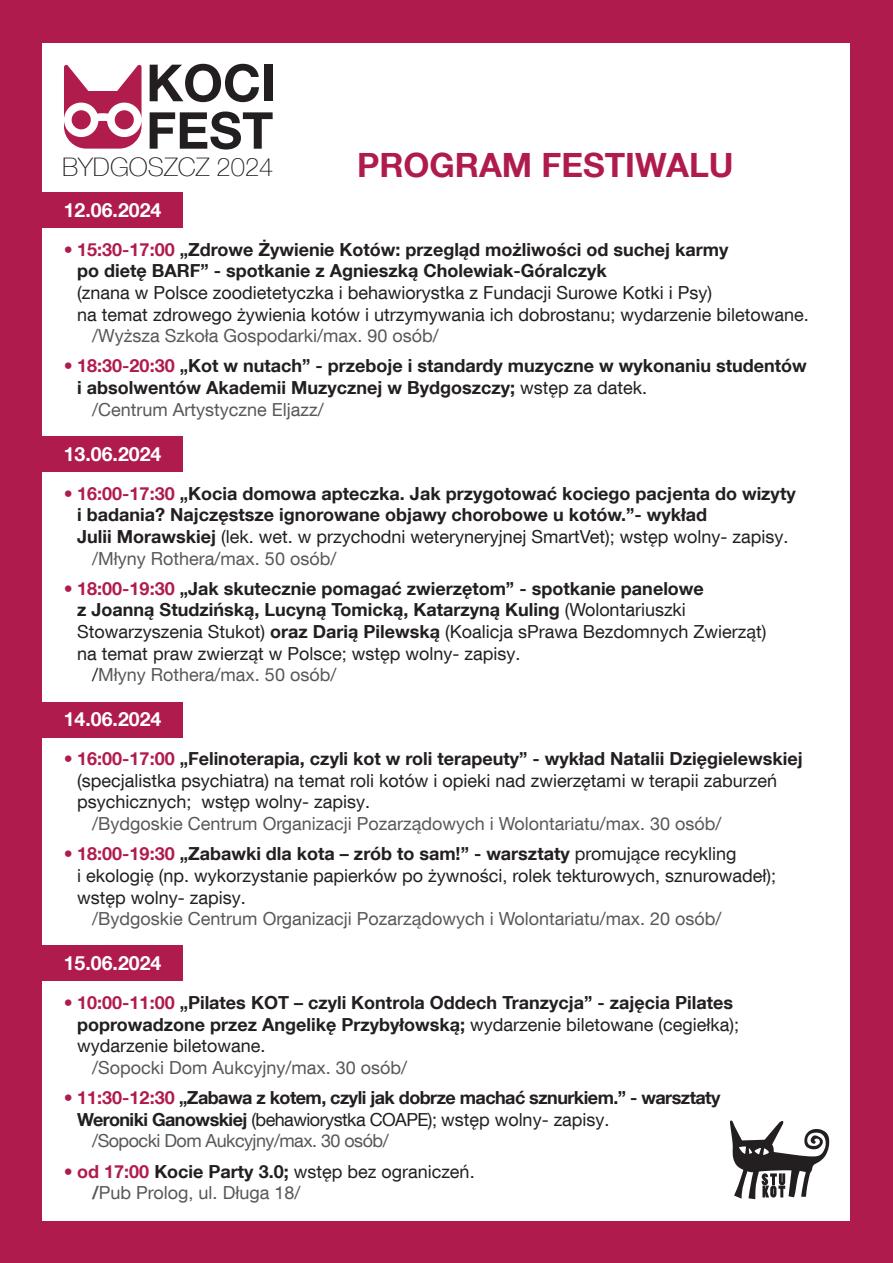
<style>
.page{position:relative;width:893px;height:1263px;background:#b01b4d}
.page>*{position:absolute;margin:0;border:0;box-sizing:border-box;transform-origin:0 0}
.t1{font:700 33.45px "Helvetica Neue";color:#b01b4d}
.t2{font:100 25.5px "Helvetica Neue";color:#231f20}
.t3{font:700 19.5px "Helvetica Neue";color:#fff}
.t4{font:18px/21.6px "Helvetica Neue";color:#231f20}
.t5{font:700 18px/21.6px "Helvetica Neue";color:#231f20}
.t6{font:18px/21.6px "Helvetica Neue";color:#57585a}
.t7{font:700 18px "Helvetica Neue";letter-spacing:-.03em;color:#231f20}
.t8{font:18px "Helvetica Neue";letter-spacing:-.03em;color:#231f20}
.t9{font:18px "Helvetica Neue";letter-spacing:-.03em;color:#57585a}
.s1{color:#b01b4d}
.s2{font-weight:400}
.s3{font-weight:700}
.s4{color:#231f20}
.s5{font-weight:700;color:#b01b4d}
.s6{font-weight:700;color:#231f20}
</style>
<div class="page">
<div style="left:43px;top:43px;width:807px;height:1177px;background:#fff"></div>
<div style="left:28px;top:193px;width:155px;height:35px;background:#b01b4d"></div>
<div style="left:28px;top:436px;width:155px;height:35px;background:#b01b4d"></div>
<div style="left:28px;top:702px;width:155px;height:35px;background:#b01b4d"></div>
<div style="left:28px;top:945px;width:155px;height:35px;background:#b01b4d"></div>
<svg style="left:730px;top:1120px;width:100px;height:79px"></svg>
<svg style="left:64px;top:64px;width:78px;height:85px"></svg>
<svg style="left:150px;top:64px;width:109px;height:38px"></svg>
<div style="left:265px;top:65px;width:8px;height:36px;background:#231f20"></div>
<svg style="left:150px;top:112px;width:123px;height:38px"></svg>
<h2 class="t2" style="left:62px;top:151px;width:213px">BYDGOSZCZ 2024</h2>
<h1 class="t1" style="left:357px;top:144px;width:378px">PROGRAM FESTIWALU</h1>
<p class="t3" style="left:64px;top:198px;width:99px">12.06.2024</p>
<p class="t5" style="left:77px;top:238px;width:653px;text-indent:-14px"><span class="s1">• 15:30-17:00</span> „Zdrowe Żywienie Kotów: przegląd możliwości od suchej karmy po dietę BARF” - spotkanie z Agnieszką Cholewiak-Góralczyk</p>
<p class="t4" style="left:77px;top:281px;width:733px">(znana w Polsce zoodietetyczka i behawiorystka z Fundacji Surowe Kotki i Psy)<br>na temat zdrowego żywienia kotów i utrzymywania ich dobrostanu; wydarzenie biletowane.</p>
<p class="t6" style="left:92px;top:325px;width:348px">/Wyższa Szkoła Gospodarki/max. 90 osób/</p>
<p class="t5" style="left:64px;top:355px;width:744px"><span class="s1">• 18:30-20:30</span> „Kot w nutach” - przeboje i standardy muzyczne w wykonaniu studentów</p>
<p class="t5" style="left:77px;top:376px;width:571px">i absolwentów Akademii Muzycznej w Bydgoszczy; <span class="s2">wstęp za datek.</span></p>
<p class="t6" style="left:92px;top:398px;width:233px">/Centrum Artystyczne Eljazz/</p>
<p class="t3" style="left:64px;top:442px;width:99px">13.06.2024</p>
<p class="t5" style="left:64px;top:482px;width:733px"><span class="s1">• 16:00-17:30</span> „Kocia domowa apteczka. Jak przygotować kociego pacjenta do wizyty</p>
<p class="t5" style="left:77px;top:503px;width:631px">i badania? Najczęstsze ignorowane objawy chorobowe u kotów.”- wykład</p>
<p class="t4" style="left:77px;top:525px;width:713px"><span class="s3">Julii Morawskiej</span> (lek. wet. w przychodni weteryneryjnej SmartVet); wstęp wolny- zapisy.</p>
<p class="t6" style="left:92px;top:547px;width:246px">/Młyny Rothera/max. 50 osób/</p>
<p class="t5" style="left:64px;top:577px;width:642px"><span class="s1">• 18:00-19:30</span> „Jak skutecznie pomagać zwierzętom” - spotkanie panelowe</p>
<p class="t5" style="left:77px;top:598px;width:610px">z Joanną Studzińską, Lucyną Tomicką, Katarzyną Kuling <span class="s2">(Wolontariuszki</span></p>
<p class="t4" style="left:77px;top:620px;width:691px">Stowarzyszenia Stukot) <span class="s3">oraz Darią Pilewską</span> (Koalicja sPrawa Bezdomnych Zwierząt)</p>
<p class="t4" style="left:77px;top:642px;width:445px">na temat praw zwierząt w Polsce; wstęp wolny- zapisy.</p>
<p class="t6" style="left:92px;top:664px;width:246px"><span class="s4">/</span>Młyny Rothera/max. 50 osób/</p>
<p class="t3" style="left:64px;top:707px;width:99px">14.06.2024</p>
<p class="t4" style="left:77px;top:747px;width:727px;text-indent:-14px"><span class="s5">• 16:00-17:00</span> <span class="s3">„Felinoterapia, czyli kot w roli terapeuty” - wykład Natalii Dzięgielewskiej </span>(specjalistka psychiatra) na temat roli kotów i opieki nad zwierzętami w terapii zaburzeń psychicznych; wstęp wolny- zapisy.</p>
<p class="t6" style="left:92px;top:812px;width:631px">/Bydgoskie Centrum Organizacji Pozarządowych i Wolontariatu/max. 30 osób/</p>
<p class="t4" style="left:77px;top:842px;width:700px;text-indent:-14px"><span class="s5">• 18:00-19:30</span> <span class="s3">„Zabawki dla kota – zrób to sam!” - warsztaty</span> promujące recykling<br>i ekologię (np. wykorzystanie papierków po żywności, rolek tekturowych, sznurowadeł); wstęp wolny- zapisy.</p>
<p class="t6" style="left:92px;top:907px;width:631px">/Bydgoskie Centrum Organizacji Pozarządowych i Wolontariatu/max. 20 osób/</p>
<p class="t3" style="left:64px;top:951px;width:99px">15.06.2024</p>
<p class="t5" style="left:77px;top:991px;width:663px;text-indent:-14px"><span class="s1">• 10:00-11:00</span> „Pilates KOT – czyli Kontrola Oddech Tranzycja” - zajęcia Pilates poprowadzone przez Angelikę Przybyłowską; <span class="s2">wydarzenie biletowane (cegiełka); wydarzenie biletowane.</span></p>
<p class="t6" style="left:92px;top:1056px;width:316px">/Sopocki Dom Aukcyjny/max. 30 osób/</p>
<p class="t7" style="left:64px;top:1086px;width:658px"><span class="s1">• 11:30-12:30</span> „Zabawa z kotem, czyli jak dobrze machać sznurkiem.” - warsztaty</p>
<p class="t8" style="left:77px;top:1108px;width:534px"><span class="s3">Weroniki Ganowskiej</span> (behawiorystka COAPE); wstęp wolny- zapisy.</p>
<p class="t9" style="left:92px;top:1130px;width:298px">/Sopocki Dom Aukcyjny/max. 30 osób/</p>
<p class="t6" style="left:92px;top:1160px;width:384px;text-indent:-28px"><span class="s5">• od 17:00</span> <span class="s6">Kocie Party 3.0;</span> <span class="s4">wstęp bez ograniczeń. </span><span class="s3">/</span>Pub Prolog, ul. Długa 18/</p>
</div>
